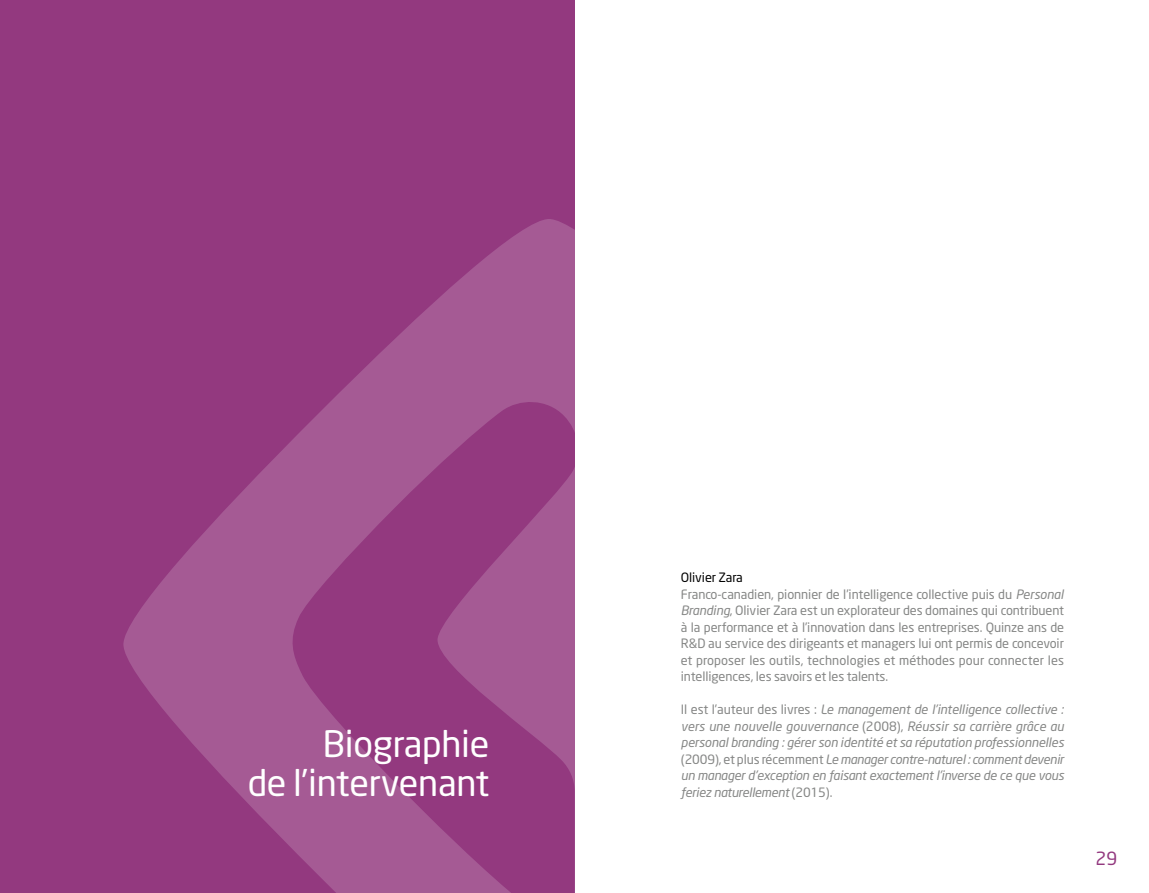
<style>
.page{position:relative;width:1149px;height:893px;background:#fff}
.page>*{position:absolute;margin:0;border:0;box-sizing:border-box;transform-origin:0 0}
.t1{font:36px/39px "Neo Sans";letter-spacing:-.005em;color:#fff;text-align:right}
.t2{font:18px "Neo Sans";color:#93397f}
.t3{font:12.75px/16.5px "Neo Sans";letter-spacing:-.005em;color:#868786}
.t4{font:italic 12.75px/16.5px "Neo Sans";letter-spacing:-.02em;color:#868786;text-align:justify}
.s1{color:#000}
.s2{font-style:italic}
.s3{font-style:normal}
</style>
<div class="page">
<div style="left:0;top:0;width:574px;height:893px;background:#93397f"></div>
<svg style="left:123px;top:219px;width:452px;height:674px"></svg>
<h1 class="t1" style="left:247px;top:723px;width:243px">Biographie<br>de l’intervenant</h1>
<p class="t3" style="left:680px;top:569px;width:384px"><span class="s1">Olivier Zara<br></span>Franco-canadien, pionnier de l’intelligence collective puis du <span class="s2">Personal Branding</span>, Olivier Zara est un explorateur des domaines qui contribuent à la performance et à l’innovation dans les entreprises. Quinze ans de R&amp;D au service des dirigeants et managers lui ont permis de concevoir et proposer les outils, technologies et méthodes pour connecter les intelligences, les savoirs et les talents.</p>
<p class="t4" style="left:680px;top:701px;width:384px"><span class="s3">Il est l’auteur des livres :</span> Le management de l’intelligence collective : vers une nouvelle gouvernance <span class="s3">(2008),</span> Réussir sa carrière grâce au personal branding : gérer son identité et sa réputation professionnelles <span class="s3">(2009), et plus récemment</span> Le manager contre-naturel : comment devenir un manager d’exception en faisant exactement l’inverse de ce que vous feriez naturellement <span class="s3">(2015).</span></p>
<h2 class="t2" style="left:1095px;top:847px;width:23px">29</h2>
</div>
